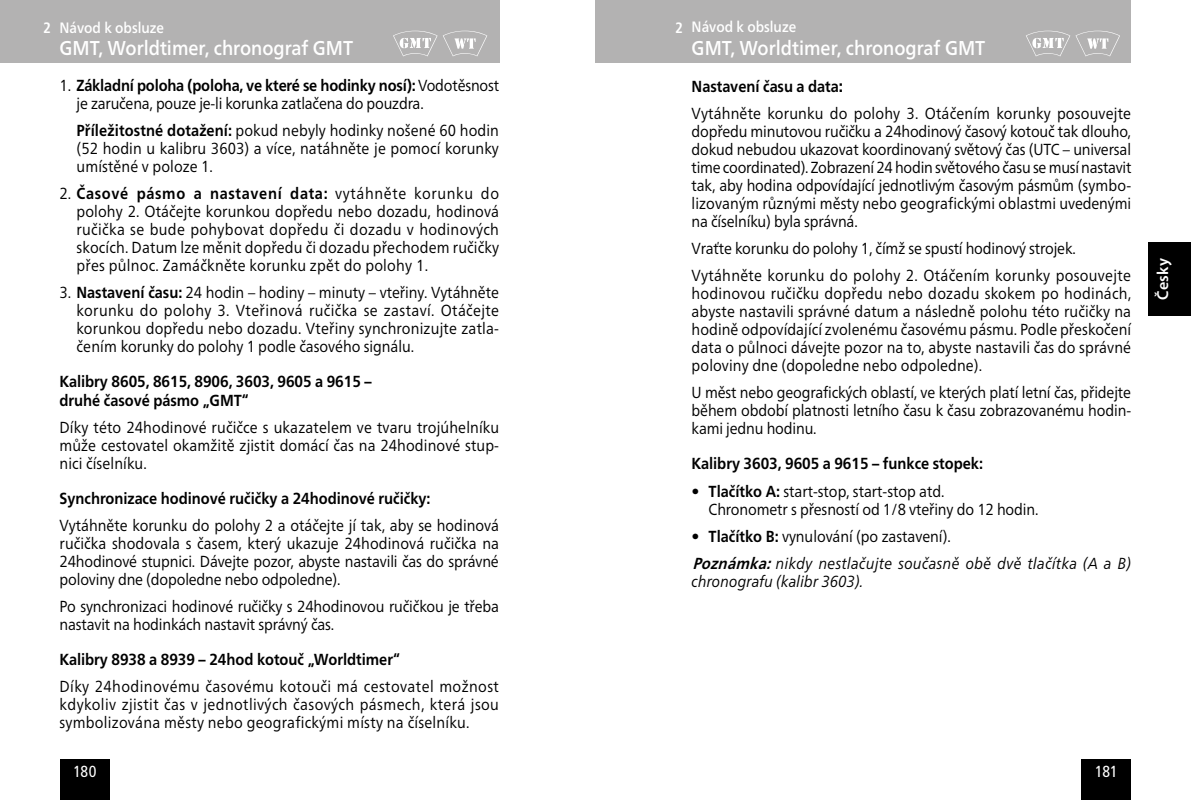
<style>
.page{position:relative;width:1191px;height:800px;background:#fff}
.page>*{position:absolute;margin:0;border:0;box-sizing:border-box;transform-origin:0 0}
.t1{font:500 20px "Frutiger Neue LTCYR";color:#fff;scale:.9 1}
.t2{font:16px/18px "Frutiger Neue LTCYR";letter-spacing:-.005em;color:#000;text-align:justify;scale:.9 1}
.t3{font:700 16px/18px "Frutiger Neue LTCYR";letter-spacing:-.005em;color:#000;scale:.9 1}
.t4{font:italic 16px/27px "Frutiger Neue LTCYR";letter-spacing:.025em;color:#000;scale:.9 1}
.t5{font:italic 16px "Frutiger Neue LTCYR";letter-spacing:.005em;color:#000;scale:.9 1}
.t6{font:condensed 16px "Frutiger LT Std";letter-spacing:-.01em;color:#fff}
.t7{font:600 16px "Myriad Pro";color:#fff}
.t8{font:500 15px "Frutiger Neue LTCYR";color:#fff;scale:.9 1}
.s1{font-family:"Frutiger LT Std";font-weight:700;font-stretch:condensed}
.s2{font-weight:700}
.s3{font-family:"Frutiger LT Std";font-weight:900;font-stretch:condensed;font-size:16.6px}
.s4{font-family:"Frutiger LT Std";font-stretch:condensed}
.s5{font-family:"Frutiger LT Std";font-style:normal;font-stretch:condensed}
.s6{font-weight:700;font-style:normal}
.s7{font-style:normal}
</style>
<div class="page">
<div style="left:1081px;top:759px;width:50px;height:40px;background:#000"></div>
<div style="left:60px;top:759px;width:50px;height:40px;background:#000"></div>
<div style="left:1148px;top:242px;width:43px;height:74px;background:#000"></div>
<div style="left:0;top:0;width:499px;height:62px;background:#b3b2b2"></div>
<svg style="left:443px;top:31px;width:44px;height:25px"></svg>
<svg style="left:393px;top:31px;width:44px;height:25px"></svg>
<div style="left:595px;top:0;width:536px;height:62px;background:#b3b2b2"></div>
<svg style="left:1026px;top:31px;width:94px;height:25px"></svg>
<p class="t8" style="left:43px;top:19px;width:136px"><span class="s1">2</span> Návod k obsluze</p>
<p class="t8" style="left:675px;top:18px;width:136px"><span class="s1">2</span> Návod k obsluze</p>
<p class="t1" style="left:60px;top:36px;width:328px">GMT, Worldtimer, chronograf GMT</p>
<p class="t1" style="left:691px;top:36px;width:328px">GMT, Worldtimer, chronograf GMT</p>
<p class="t2" style="left:77px;top:76px;width:471px;text-indent:-17px">1. <span class="s2">Základní poloha (poloha, ve které se hodinky nosí):</span> Vodotěsnost je zaručena, pouze je-li korunka zatlačena do pouzdra.</p>
<p class="t2" style="left:77px;top:121px;width:471px"><span class="s2">Příležitostné dotažení:</span> pokud nebyly hodinky nošené 60 hodin (52 hodin u kalibru 3603) a více, natáhněte je pomocí korunky umístěné v poloze 1.</p>
<p class="t2" style="left:77px;top:184px;width:471px;text-indent:-17px">2. <span class="s2">Časové pásmo a nastavení data:</span> vytáhněte korunku do polohy 2. Otáčejte korunkou dopředu nebo dozadu, hodinová ručička se bude pohybovat dopředu či dozadu v hodinových skocích. Datum lze měnit dopředu či dozadu přechodem ručičky přes půlnoc. Zamáčkněte korunku zpět do polohy 1.</p>
<p class="t2" style="left:77px;top:283px;width:471px;text-indent:-17px">3. <span class="s2">Nastavení času:</span> 24 hodin – hodiny – minuty – vteřiny. Vytáhněte korunku do polohy 3. Vteřinová ručička se zastaví. Otáčejte korunkou dopředu nebo dozadu. Vteřiny synchronizujte zatla&shy;čením korunky do polohy 1 podle časového signálu.</p>
<p class="t3" style="left:60px;top:373px;width:348px">Kalibry 8605, 8615, 8906, 3603, 9605 a 9615 – druhé časové pásmo „GMT“</p>
<p class="t2" style="left:60px;top:418px;width:490px">Díky této 24hodinové ručičce s ukazatelem ve tvaru trojúhelníku může cestovatel okamžitě zjistit domácí čas na 24hodinové stup&shy;nici číselníku.</p>
<p class="t3" style="left:60px;top:489px;width:414px">Synchronizace hodinové ručičky a 24hodinové ručičky:</p>
<p class="t2" style="left:60px;top:516px;width:490px">Vytáhněte korunku do polohy 2 a otáčejte jí tak, aby se hodinová ručička shodovala s časem, který ukazuje 24hodinová ručička na 24hodinové stupnici. Dávejte pozor, abyste nastavili čas do správné poloviny dne (dopoledne nebo odpoledne).</p>
<p class="t2" style="left:60px;top:597px;width:490px">Po synchronizaci hodinové ručičky s 24hodinovou ručičkou je třeba nastavit na hodinkách nastavit správný čas.</p>
<p class="t3" style="left:60px;top:650px;width:380px">Kalibry 8938 a 8939 – 24hod kotouč „Worldtimer“</p>
<p class="t2" style="left:60px;top:677px;width:490px">Díky 24hodinovému časovému kotouči má cestovatel možnost kdykoliv zjistit čas v jednotlivých časových pásmech, která jsou symbolizována městy nebo geografickými místy na číselníku.</p>
<p class="t2" style="left:691px;top:73px;width:490px;line-height:27px"><span class="s2">Nastavení času a data</span><span class="s3">:<br></span>Vytáhněte korunku do polohy 3. Otáčením korunky posouvejte</p>
<p class="t2" style="left:691px;top:122px;width:490px">dopředu minutovou ručičku a 24hodinový časový kotouč tak dlouho, dokud nebudou ukazovat koordinovaný světový čas (UTC – universal time coordinated). Zobrazení 24 hodin světového času se musí nastavit tak, aby hodina odpovídající jednotlivým časovým pásmům (symbo&shy;lizovaným různými městy nebo geografickými oblastmi uvedenými na číselníku) byla správná.</p>
<p class="t2" style="left:691px;top:235px;width:489px;line-height:27px">Vraťte korunku do polohy 1, čímž se spustí hodinový strojek.<br>Vytáhněte korunku do polohy 2. Otáčením korunky posouvejte</p>
<p class="t2" style="left:691px;top:284px;width:490px">hodinovou ručičku dopředu nebo dozadu skokem po hodinách, abyste nastavili správné datum a následně polohu této ručičky na hodině odpovídající zvolenému časovému pásmu. Podle přeskočení data o půlnoci dávejte pozor na to, abyste nastavili čas do správné poloviny dne (dopoledne nebo odpoledne).</p>
<p class="t2" style="left:691px;top:383px;width:490px">U měst nebo geografických oblastí, ve kterých platí letní čas, přidejte během období platnosti letního času k času zobrazovanému hodin&shy;kami jednu hodinu.</p>
<p class="t3" style="left:691px;top:454px;width:325px">Kalibry 3603, 9605 a 9615 – funkce stopek:</p>
<p class="t2" style="left:708px;top:481px;width:368px;text-indent:-17px"><span class="s4">•</span> <span class="s2">Tlačítko A:</span> start-stop, start-stop atd.<br>Chronometr s přesností od 1/8 vteřiny do 12 hodin.</p>
<p class="t4" style="left:691px;top:522px;width:490px"><span class="s5">•</span> <span class="s6">Tlačítko B:</span> <span class="s7">vynulování (po zastavení).<br></span><span class="s2">Poznámka:</span>nikdy nestlačujte současně obě dvě tlačítka (A a B)</p>
<p class="t5" style="left:691px;top:571px;width:192px">chronografu (kalibr 3603).</p>
<p class="t6" style="left:73px;top:762px;width:24px">180</p>
<p class="t6" style="left:1095px;top:762px;width:24px">181</p>
<p class="t7" style="left:1152px;top:299px;width:43px;rotate:-90deg">Česky</p>
</div>
